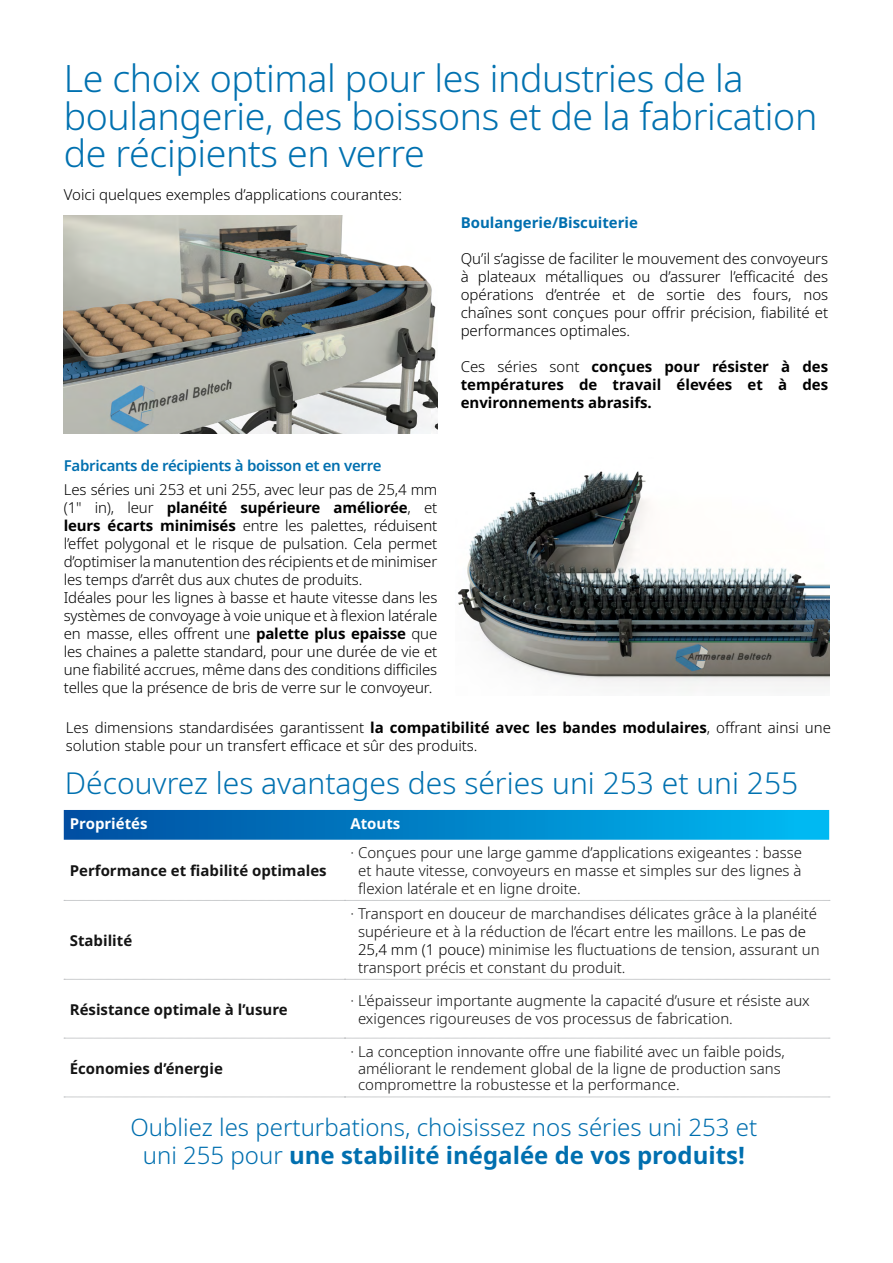
<style>
.page{position:relative;width:893px;height:1263px;background:#fff}
.page>*{position:absolute;margin:0;border:0;box-sizing:border-box;transform-origin:0 0}
.t1{font:300 37.5px/37.5px "Noto Sans";letter-spacing:-.01em;color:#0071b0}
.t2{font:300 30px "Noto Sans";color:#0071b0}
.t3{font:300 24px/28.5px "Noto Sans";color:#006faf;text-align:center}
.t4{font:300 15px/18px "Noto Sans";letter-spacing:-.01em;color:#000}
.t5{font:300 15px/18px "Noto Sans";color:#141414}
.t6{font:700 15px/18px "Noto Sans";color:#000;text-align:justify}
.t7{font:700 15px "Noto Sans";color:#141414}
.t8{font:600 15px "Noto Sans";letter-spacing:-.02em;color:#006faf}
.t9{font:700 15px "Noto Sans";color:#006faf}
.t10{font:700 15px "Noto Sans";color:#fff}
.s1{font-weight:300}
.s2{font-weight:700}
.s3{color:#000}
</style>
<div class="page">
<svg style="left:64px;top:810px;width:765px;height:30px"></svg>
<svg style="left:64px;top:979px;width:766px;height:1px"></svg>
<svg style="left:64px;top:1038px;width:766px;height:1px"></svg>
<svg style="left:64px;top:900px;width:766px;height:1px"></svg>
<svg style="left:64px;top:1097px;width:766px;height:1px"></svg>
<img style="left:64px;top:215px;width:374px;height:219px">
<img style="left:458px;top:471px;width:371px;height:220px">
<h1 class="t1" style="left:64px;top:61px;width:755px">Le choix optimal pour les industries de la boulangerie, des boissons et de la fabrication de récipients en verre</h1>
<p class="t4" style="left:64px;top:186px;width:340px">Voici quelques exemples d’applications courantes:</p>
<p class="t9" style="left:461px;top:214px;width:179px">Boulangerie/Biscuiterie</p>
<p class="t4" style="left:461px;top:250px;width:369px;text-align:justify">Qu’il s’agisse de faciliter le mouvement des convoyeurs à plateaux métalliques ou d’assurer l’efficacité des opérations d’entrée et de sortie des fours, nos chaînes sont conçues pour offrir précision, fiabilité et performances optimales.</p>
<p class="t6" style="left:461px;top:358px;width:369px"><span class="s1">Ces séries sont</span> conçues pour résister à des températures de travail élevées et à des environnements abrasifs.</p>
<p class="t8" style="left:64px;top:457px;width:319px">Fabricants de récipients à boisson et en verre</p>
<p class="t4" style="left:64px;top:481px;width:375px">Les séries uni 253 et uni 255, avec leur pas de 25,4 mm (1" in), leur <span class="s2">planéité supérieure améliorée</span>, et <span class="s2">leurs écarts minimisés</span> entre les palettes, réduisent l’effet polygonal et le risque de pulsation. Cela permet d’optimiser la manutention des récipients et de minimiser les temps d’arrêt dus aux chutes de produits.<br>Idéales pour les lignes à basse et haute vitesse dans les systèmes de convoyage à voie unique et à flexion latérale en masse, elles offrent une <span class="s2">palette plus epaisse</span> que les chaines a palette standard, pour une durée de vie et une fiabilité accrues, même dans des conditions difficiles telles que la présence de bris de verre sur le convoyeur.</p>
<p class="t4" style="left:66px;top:718px;width:766px">Les dimensions standardisées garantissent <span class="s2">la compatibilité avec les bandes modulaires</span>, offrant ainsi une solution stable pour un transfert efficace et sûr des produits.</p>
<h2 class="t2" style="left:65px;top:762px;width:735px">Découvrez les avantages des séries uni 253 et uni 255</h2>
<p class="t10" style="left:70px;top:815px;width:79px">Propriétés</p>
<p class="t10" style="left:350px;top:815px;width:51px">Atouts</p>
<p class="t7" style="left:70px;top:862px;width:258px">Performance et fiabilité optimales</p>
<p class="t5" style="left:358px;top:844px;width:445px;text-align:justify;text-indent:-8px">· Conçues pour une large gamme d’applications exigeantes : basse et haute vitesse, convoyeurs en masse et simples sur des lignes à flexion latérale et en ligne droite.</p>
<p class="t7" style="left:70px;top:932px;width:64px">Stabilité</p>
<p class="t5" style="left:358px;top:905px;width:463px;text-indent:-8px">· Transport en douceur de marchandises délicates grâce à la planéité supérieure et à la réduction de l’écart entre les maillons. Le <span class="s3">pas de 25,4 mm (1 pouce)</span> minimise les fluctuations de tension, assurant un transport précis et constant du produit.</p>
<p class="t7" style="left:70px;top:1001px;width:220px">Résistance optimale à l’usure</p>
<p class="t5" style="left:358px;top:992px;width:453px;text-indent:-8px">· L'épaisseur importante augmente la capacité d’usure et résiste aux exigences rigoureuses de vos processus de fabrication.</p>
<p class="t7" style="left:70px;top:1060px;width:155px">Économies d’énergie</p>
<p class="t5" style="left:358px;top:1044px;width:428px;line-height:16.5px;text-indent:-8px">· La conception innovante offre une fiabilité avec un faible poids, améliorant le rendement global de la ligne de production sans compromettre la robustesse et la performance.</p>
<h3 class="t3" style="left:131px;top:1113px;width:628px">Oubliez les perturbations, choisissez nos séries uni 253 et uni 255 pour <span class="s2">une stabilité inégalée de vos produits!</span></h3>
</div>
